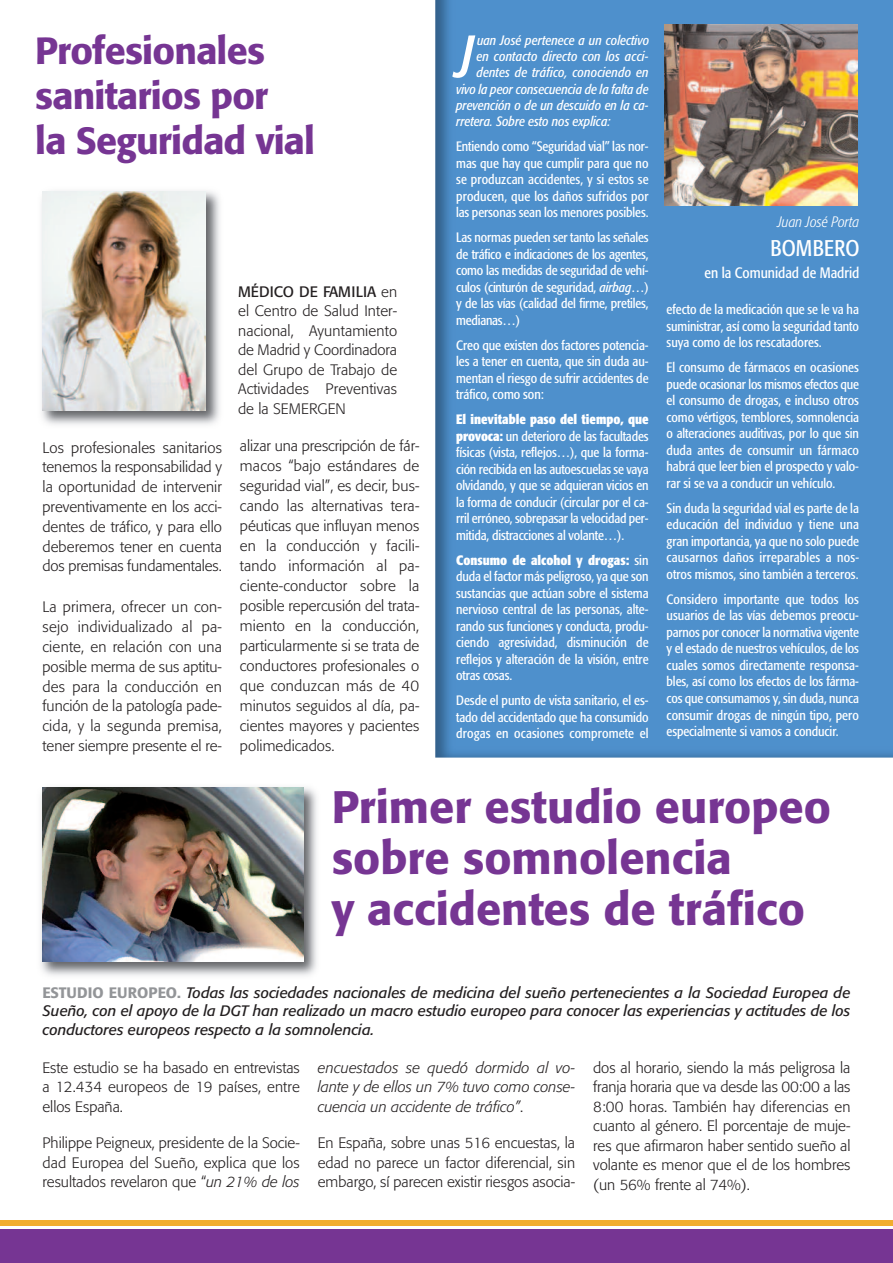
<style>
.page{position:relative;width:893px;height:1263px;background:#fff}
.page>*{position:absolute;margin:0;border:0;box-sizing:border-box;transform-origin:0 0}
.t1{font:italic condensed 59.4px "Formata";color:#fff}
.t2{font:500 45px/51px "Formata";color:#763593}
.t3{font:500 37.5px/45px "Formata";letter-spacing:-.02em;color:#763593}
.t4{font:condensed 22.5px "Formata";letter-spacing:.005em;color:#fff}
.t5{font:300 15px/19.5px "Formata";color:#231f20;text-align:justify}
.t6{font:italic 15px/18.9px "Formata";color:#231f20;text-align:justify}
.t7{font:italic 300 15px/19.5px "Formata";color:#231f20;text-align:justify}
.t8{font:condensed 15px "Formata";color:#fff}
.t9{font:italic 300 condensed 15px "Formata";color:#fff}
.t10{font:condensed 13.5px/16.5px "Formata";letter-spacing:-.005em;color:#fff;text-align:justify}
.t11{font:italic condensed 13.5px "Formata";color:#fff}
.s1{font-style:italic}
.s2{font-weight:700}
.s3{font-weight:400}
.s4{font-weight:500;font-style:normal;color:#939598}
.s5{font-style:normal}
</style>
<div class="page">
<div style="left:435px;top:0;width:458px;height:758px;background:#4e90cc"></div>
<div style="left:0;top:1229px;width:893px;height:34px;background:#763593"></div>
<div style="left:0;top:1220px;width:893px;height:6px;background:#f2ad2e"></div>
<img style="left:41px;top:191px;width:179px;height:234px">
<img style="left:43px;top:191px;width:163px;height:220px">
<img style="left:40px;top:787px;width:277px;height:189px">
<img style="left:43px;top:788px;width:261px;height:173px">
<img style="left:665px;top:25px;width:192px;height:180px">
<h3 class="t3" style="left:35px;top:31px;width:281px">Profesionales sanitarios por<br>la Seguridad vial</h3>
<h1 class="t1" style="left:456px;top:33px;width:19px">J</h1>
<p class="t11" style="left:477px;top:35px;width:174px">uan José pertenece a un colectivo</p>
<p class="t11" style="left:476px;top:51px;width:173px">en contacto directo con los acci-</p>
<p class="t11" style="left:476px;top:67px;width:174px">dentes de tráfico, conociendo en</p>
<p class="t11" style="left:456px;top:83px;width:194px">vivo la peor consecuencia de la falta de</p>
<p class="t11" style="left:456px;top:100px;width:193px">prevención o de un descuido en la ca-</p>
<p class="t11" style="left:456px;top:116px;width:156px">rretera. Sobre esto nos explica:</p>
<p class="t10" style="left:456px;top:139px;width:194px">Entiendo como “Seguridad vial” las nor&shy;mas que hay que cumplir para que no se produzcan accidentes, y si estos se producen, que los daños sufridos por las personas sean los menores posibles.</p>
<p class="t10" style="left:456px;top:230px;width:194px">Las normas pueden ser tanto las señales de tráfico e indicaciones de los agentes, como las medidas de seguridad de vehí&shy;culos (cinturón de seguridad, <span class="s1">airbag</span>…) y de las vías (calidad del firme, pretiles, medianas…)</p>
<p class="t10" style="left:456px;top:338px;width:194px">Creo que existen dos factores potencia&shy;les a tener en cuenta, que sin duda au&shy;mentan el riesgo de sufrir accidentes de tráfico, como son:</p>
<p class="t10" style="left:456px;top:412px;width:194px"><span class="s2">El inevitable paso del tiempo, que provoca:</span> un deterioro de las facultades físicas (vista, reflejos…), que la forma&shy;ción recibida en las autoescuelas se vaya olvidando, y que se adquieran vicios en la forma de conducir (circular por el ca&shy;rril erróneo, sobrepasar la velocidad per&shy;mitida, distracciones al volante…).</p>
<p class="t10" style="left:456px;top:553px;width:194px"><span class="s2">Consumo de alcohol y drogas:</span> sin duda el factor más peligroso, ya que son sustancias que actúan sobre el sistema nervioso central de las personas, alte&shy;rando sus funciones y conducta, produ&shy;ciendo agresividad, disminución de reflejos y alteración de la visión, entre otras cosas.</p>
<p class="t10" style="left:456px;top:693px;width:194px">Desde el punto de vista sanitario, el es&shy;tado del accidentado que ha consumido drogas en ocasiones compromete el</p>
<p class="t9" style="left:778px;top:216px;width:83px">Juan José Porta</p>
<h3 class="t4" style="left:771px;top:238px;width:90px">BOMBERO</h3>
<p class="t8" style="left:705px;top:266px;width:156px">en la Comunidad de Madrid</p>
<p class="t5" style="left:238px;top:283px;width:160px"><span class="s3">MÉDICO DE FAMILIA</span> en el Centro de Salud Inter&shy;nacional, Ayuntamiento de Madrid y Coordinadora del Grupo de Trabajo de Actividades Preventivas de la SEMERGEN</p>
<p class="t10" style="left:667px;top:302px;width:194px">efecto de la medicación que se le va ha suministrar, así como la seguridad tanto suya como de los rescatadores.</p>
<p class="t10" style="left:667px;top:360px;width:194px">El consumo de fármacos en ocasiones puede ocasionar los mismos efectos que el consumo de drogas, e incluso otros como vértigos, temblores, somnolencia o alteraciones auditivas, por lo que sin duda antes de consumir un fármaco habrá que leer bien el prospecto y valo&shy;rar si se va a conducir un vehículo.</p>
<p class="t10" style="left:667px;top:501px;width:194px">Sin duda la seguridad vial es parte de la educación del individuo y tiene una gran importancia, ya que no solo puede causarnos daños irreparables a nos&shy;otros mismos, sino también a terceros.</p>
<p class="t10" style="left:667px;top:592px;width:194px">Considero importante que todos los usuarios de las vías debemos preocu&shy;parnos por conocer la normativa vigente y el estado de nuestros vehículos, de los cuales somos directamente responsa&shy;bles, así como los efectos de los fárma&shy;cos que consumamos y, sin duda, nunca consumir drogas de ningún tipo, pero especialmente si vamos a conducir.</p>
<p class="t5" style="left:240px;top:437px;width:181px;line-height:20px">alizar una prescripción de fár&shy;macos “bajo estándares de seguridad vial”, es decir, bus&shy;cando las alternativas tera&shy;péuticas que influyan menos en la conducción y facili&shy;tando información al pa&shy;ciente-conductor sobre la posible repercusión del trata&shy;miento en la conducción, particularmente si se trata de conductores profesionales o que conduzcan más de 40 minutos seguidos al día, pa&shy;cientes mayores y pacientes polimedicados.</p>
<h2 class="t2" style="left:332px;top:785px;width:501px">Primer estudio europeo sobre somnolencia<br>y accidentes de tráfico</h2>
<p class="t5" style="left:43px;top:439px;width:181px">Los profesionales sanitarios tenemos la responsabilidad y la oportunidad de intervenir preventivamente en los acci&shy;dentes de tráfico, y para ello deberemos tener en cuenta dos premisas fundamentales.</p>
<p class="t5" style="left:43px;top:598px;width:181px">La primera, ofrecer un con&shy;sejo individualizado al pa&shy;ciente, en relación con una posible merma de sus aptitu&shy;des para la conducción en función de la patología pade&shy;cida, y la segunda premisa, tener siempre presente el re-</p>
<p class="t6" style="left:43px;top:984px;width:809px"><span class="s4">ESTUDIO EUROPEO.</span> Todas las sociedades nacionales de medicina del sueño pertenecientes a la Sociedad Europea de Sueño, con el apoyo de la DGT han realizado un macro estudio europeo para conocer las experiencias y actitudes de los conductores europeos respecto a la somnolencia.</p>
<p class="t5" style="left:43px;top:1059px;width:259px">Este estudio se ha basado en entrevistas a 12.434 europeos de 19 países, entre ellos España.</p>
<p class="t5" style="left:43px;top:1134px;width:259px">Philippe Peigneux, presidente de la Socie&shy;dad Europea del Sueño, explica que los resultados revelaron que “<span class="s1">un 21% de los</span></p>
<p class="t7" style="left:318px;top:1059px;width:259px">encuestados se quedó dormido al vo&shy;lante y de ellos un 7% tuvo como conse&shy;cuencia un accidente de tráfico”<span class="s5">.</span></p>
<p class="t5" style="left:318px;top:1134px;width:259px">En España, sobre unas 516 encuestas, la edad no parece un factor diferencial, sin embargo, sí parecen existir riesgos asocia-</p>
<p class="t5" style="left:593px;top:1059px;width:259px">dos al horario, siendo la más peligrosa la franja horaria que va desde las 00:00 a las 8:00 horas. También hay diferencias en cuanto al género. El porcentaje de muje&shy;res que afirmaron haber sentido sueño al volante es menor que el de los hombres (un 56% frente al 74%).</p>
</div>
